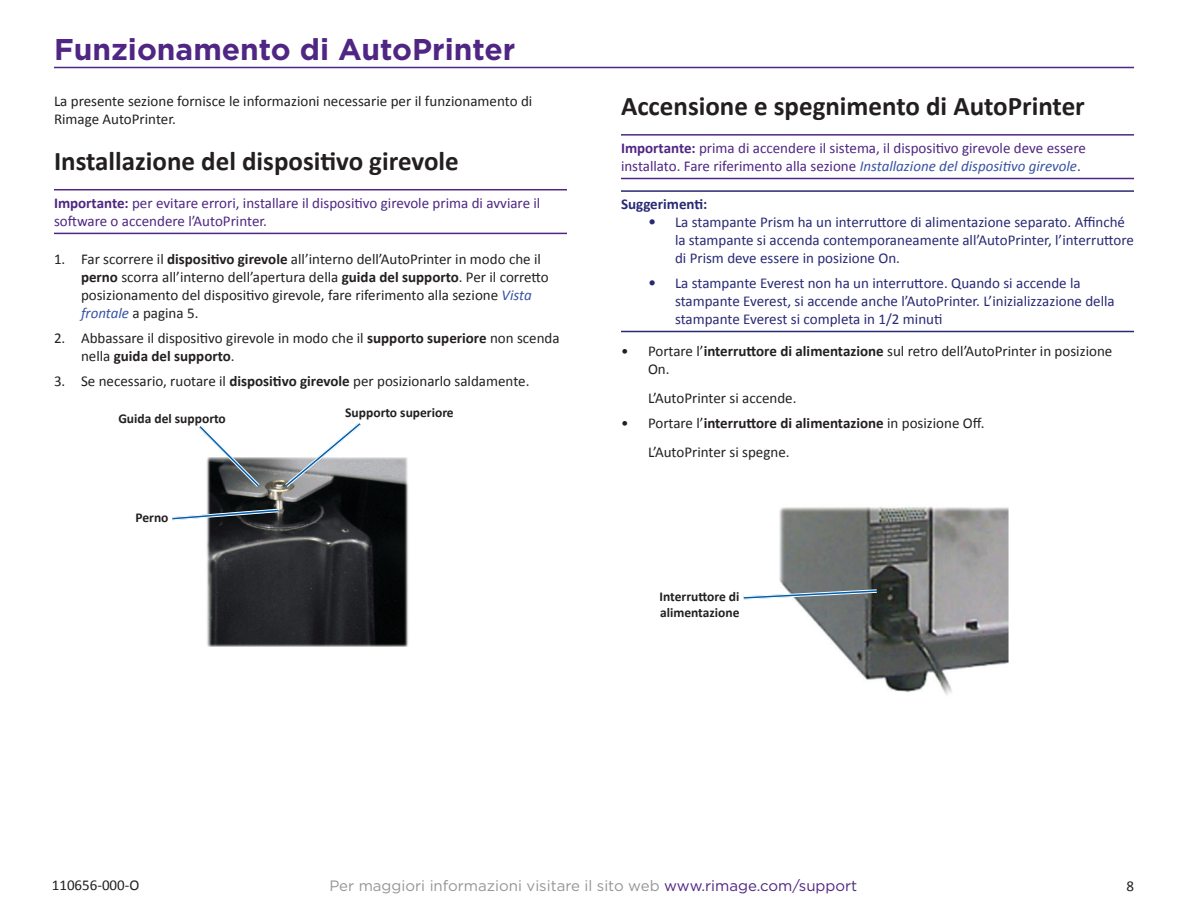
<style>
.page{position:relative;width:1188px;height:918px;background:#fff}
.page>*{position:absolute;margin:0;border:0;box-sizing:border-box;transform-origin:0 0}
.Running_Head{font:700 30px "Gotham";color:#4f2683}
.Heading_2{font:700 27px "Calibri";color:#231f20}
.Body{font:15px/18px "Calibri";color:#231f20}
.t1{font:15px/18px "Calibri";color:#282974}
.Important_one_line{font:15px/18px "Calibri";color:#4f2683}
.t2{font:15px "Gotham";color:#949698}
.t3{font:700 15px "Calibri";color:#231f20}
.Tip{font:700 15px "Calibri";color:#282974}
.Call_out_text{font:700 13.5px/16.2px "Calibri";color:#231f20}
.s1{font-weight:700}
.s2{font-style:italic;color:#3953a4}
.s3{font-size:16.5px}
.s4{font-weight:400}
.s5{color:#4f2683}
</style>
<div class="page">
<hr style="left:54px;top:189px;width:513px;height:1px;background:#4f2683">
<hr style="left:54px;top:233px;width:513px;height:1px;background:#4f2683">
<img style="left:206px;top:457px;width:203px;height:189px">
<svg style="left:199px;top:425px;width:64px;height:65px"></svg>
<svg style="left:282px;top:422px;width:82px;height:68px"></svg>
<svg style="left:172px;top:507px;width:109px;height:15px"></svg>
<hr style="left:54px;top:67px;width:1080px;height:1px;background:#4f2683">
<hr style="left:621px;top:134px;width:513px;height:2px;background:#4f2683">
<hr style="left:621px;top:178px;width:513px;height:1px;background:#4f2683">
<hr style="left:621px;top:190px;width:513px;height:2px;background:#282974">
<hr style="left:621px;top:331px;width:513px;height:1px;background:#282974">
<img style="left:779px;top:507px;width:230px;height:189px">
<svg style="left:743px;top:588px;width:137px;height:13px"></svg>
<p class="Running_Head" style="left:54px;top:31px;width:463px">Funzionamento di AutoPrinter</p>
<p class="Body" style="left:54px;top:92px;width:480px">La presente sezione fornisce le informazioni necessarie per il funzionamento di<br>Rimage AutoPrinter.</p>
<p class="Heading_2" style="left:54px;top:143px;width:406px">Installazione del dispositivo girevole</p>
<p class="Important_one_line" style="left:54px;top:194px;width:488px"><span class="s1">Importante:</span> per evitare errori, installare il dispositivo girevole prima di avviare il software o accendere l’AutoPrinter.</p>
<p class="Body" style="left:81px;top:250px;width:469px;text-indent:-27px">1. Far scorrere il <span class="s1">dispositivo girevole</span> all’interno dell’AutoPrinter in modo che il <span class="s1">perno</span> scorra all’interno dell’apertura della <span class="s1">guida del supporto</span>. Per il corretto posizionamento del dispositivo girevole, fare riferimento alla sezione <span class="s2">Vista frontale</span> a pagina 5.</p>
<p class="Body" style="left:81px;top:329px;width:480px;text-indent:-27px">2. Abbassare il dispositivo girevole in modo che il <span class="s1">supporto superiore</span> non scenda nella <span class="s1">guida del supporto</span>.</p>
<p class="Body" style="left:54px;top:372px;width:477px">3. Se necessario, ruotare il <span class="s1">dispositivo girevole</span> per posizionarlo saldamente.</p>
<p class="Call_out_text" style="left:118px;top:410px;width:109px">Guida del supporto</p>
<p class="Call_out_text" style="left:345px;top:404px;width:110px">Supporto superiore</p>
<p class="Call_out_text" style="left:135px;top:509px;width:35px">Perno</p>
<p class="Heading_2" style="left:621px;top:89px;width:465px">Accensione e spegnimento di AutoPrinter</p>
<p class="Important_one_line" style="left:621px;top:139px;width:466px"><span class="s1">Importante:</span> prima di accendere il sistema, il dispositivo girevole deve essere installato. Fare riferimento alla sezione <span class="s2">Installazione del dispositivo girevole</span>.</p>
<p class="Tip" style="left:621px;top:195px;width:88px">Suggerimenti:</p>
<p class="t1" style="left:675px;top:213px;width:461px;text-indent:-27px"><span class="s3">•</span> La stampante Prism ha un interruttore di alimentazione separato. Affinché la stampante si accenda contemporaneamente all’AutoPrinter, l’interruttore di Prism deve essere in posizione On.</p>
<p class="t1" style="left:675px;top:274px;width:441px;text-indent:-27px"><span class="s3">•</span> La stampante Everest non ha un interruttore. Quando si accende la stampante Everest, si accende anche l’AutoPrinter. L’inizializzazione della stampante Everest si completa in 1/2 minuti</p>
<p class="Body" style="left:648px;top:342px;width:466px;text-indent:-27px">• Portare l’<span class="s1">interruttore di alimentazione</span> sul retro dell’AutoPrinter in posizione<br>On.</p>
<p class="Body" style="left:648px;top:389px;width:150px">L’AutoPrinter si accende.</p>
<p class="t3" style="left:621px;top:413px;width:365px"><span class="s4">• Portare l’</span>interruttore di alimentazione <span class="s4">in posizione Off.</span></p>
<p class="Body" style="left:648px;top:443px;width:143px">L’AutoPrinter si spegne.</p>
<p class="Call_out_text" style="left:660px;top:589px;width:81px">Interruttore di alimentazione</p>
<p class="Body" style="left:52px;top:876px;width:89px">110656-000-O</p>
<p class="t2" style="left:329px;top:876px;width:530px">Per maggiori informazioni visitare il sito web <span class="s5">www.rimage.com/support</span></p>
<p class="Body" style="left:1126px;top:877px;width:9px">8</p>
</div>
